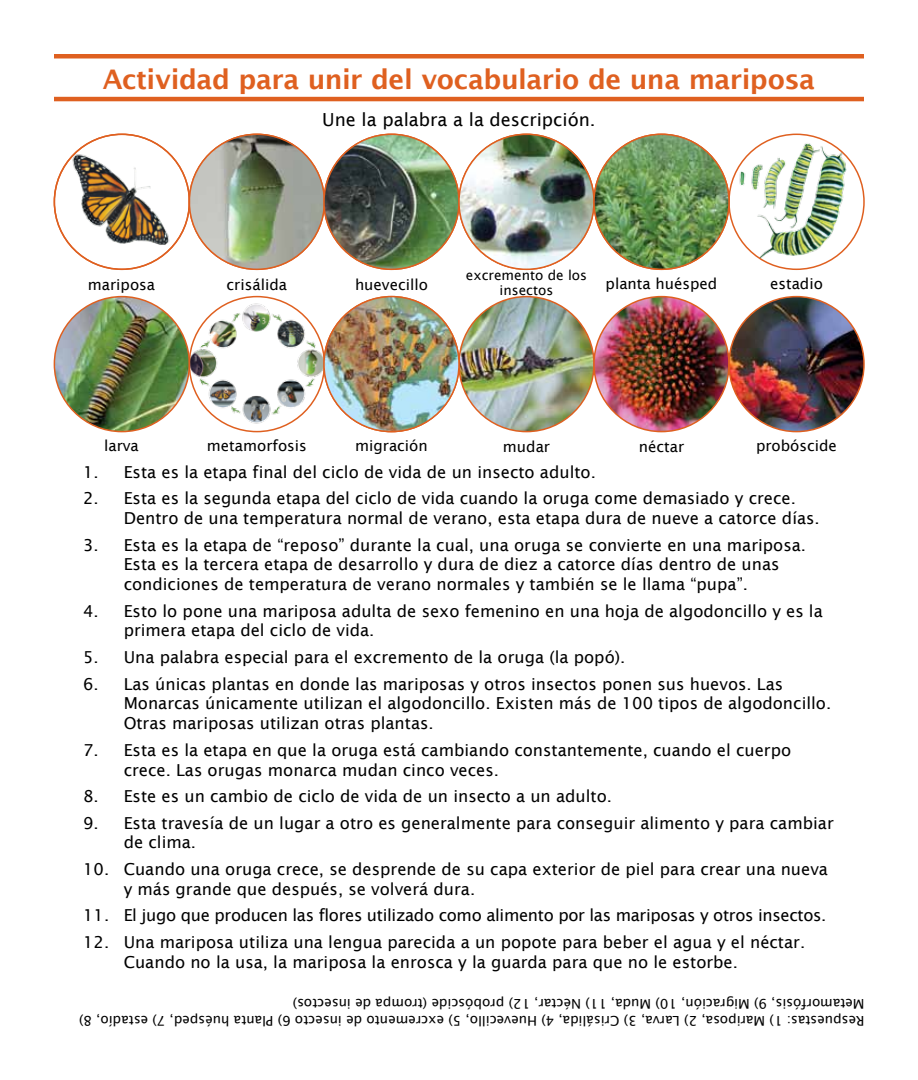
<style>
.page{position:relative;width:918px;height:1080px;background:#fff}
.page>*{position:absolute;margin:0;border:0;box-sizing:border-box;transform-origin:0 0}
.t1{font:600 27px "Lucida Sans";letter-spacing:-.015em;color:#df6020}
.t2{font:18px "Lucida Sans";color:#000}
.t3{font:16.5px/19.8px "Lucida Sans";color:#000}
.t4{font:16.5px "Lucida Sans";letter-spacing:-.02em;color:#000}
.t5{font:15px "Lucida Sans";color:#000}
.t6{font:13.5px/15px "Lucida Sans";color:#000;text-align:center}
</style>
<div class="page">
<img style="left:729px;top:134px;width:135px;height:135px;border-radius:68px">
<img style="left:54px;top:297px;width:135px;height:135px;border-radius:68px">
<img style="left:459px;top:297px;width:135px;height:135px;border-radius:68px">
<img style="left:594px;top:297px;width:135px;height:135px;border-radius:68px">
<img style="left:729px;top:297px;width:135px;height:135px;border-radius:68px">
<img style="left:189px;top:134px;width:135px;height:135px;border-radius:68px">
<img style="left:54px;top:134px;width:135px;height:135px;border-radius:68px">
<img style="left:324px;top:134px;width:135px;height:135px;border-radius:68px">
<img style="left:459px;top:134px;width:135px;height:135px;border-radius:68px">
<img style="left:594px;top:134px;width:135px;height:135px;border-radius:68px">
<img style="left:189px;top:297px;width:135px;height:135px;border-radius:68px">
<img style="left:324px;top:297px;width:135px;height:135px;border-radius:68px">
<hr style="left:54px;top:97px;width:810px;height:4px;background:#df6020">
<hr style="left:54px;top:54px;width:810px;height:4px;background:#df6020">
<h1 class="t1" style="left:103px;top:63px;width:714px">Actividad para unir del vocabulario de una mariposa</h1>
<p class="t5" style="left:88px;top:276px;width:69px">mariposa</p>
<p class="t2" style="left:322px;top:110px;width:275px">Une la palabra a la descripción.</p>
<p class="t5" style="left:227px;top:276px;width:62px">crisálida</p>
<p class="t5" style="left:355px;top:276px;width:75px">huevecillo</p>
<p class="t6" style="left:466px;top:267px;width:123px">excremento de los insectos</p>
<p class="t5" style="left:606px;top:275px;width:113px">planta huésped</p>
<p class="t5" style="left:770px;top:275px;width:54px">estadio</p>
<p class="t5" style="left:104px;top:437px;width:36px">larva</p>
<p class="t5" style="left:207px;top:437px;width:101px">metamorfosis</p>
<p class="t5" style="left:355px;top:437px;width:74px">migración</p>
<p class="t5" style="left:503px;top:438px;width:49px">mudar</p>
<p class="t5" style="left:639px;top:438px;width:47px">néctar</p>
<p class="t5" style="left:756px;top:437px;width:82px">probóscide</p>
<p class="t3" style="left:83px;top:462px;width:514px">1. Esta es la etapa final del ciclo de vida de un insecto adulto.</p>
<p class="t3" style="left:124px;top:488px;width:698px;text-indent:-41px">2. Esta es la segunda etapa del ciclo de vida cuando la oruga come demasiado y crece.<br>Dentro de una temperatura normal de verano, esta etapa dura de nueve a catorce días.</p>
<p class="t3" style="left:124px;top:535px;width:684px;text-indent:-41px">3. Esta es la etapa de “reposo” durante la cual, una oruga se convierte en una mariposa.<br>Esta es la tercera etapa de desarrollo y dura de diez a catorce días dentro de unas condiciones de temperatura de verano normales y también se le llama “pupa”.</p>
<p class="t3" style="left:124px;top:601px;width:701px;text-indent:-41px">4. Esto lo pone una mariposa adulta de sexo femenino en una hoja de algodoncillo y es la primera etapa del ciclo de vida.</p>
<p class="t3" style="left:83px;top:647px;width:544px">5. Una palabra especial para el excremento de la oruga (la popó).</p>
<p class="t3" style="left:124px;top:674px;width:709px;text-indent:-41px">6. Las únicas plantas en donde las mariposas y otros insectos ponen sus huevos. Las<br>Monarcas únicamente utilizan el algodoncillo. Existen más de 100 tipos de algodoncillo.<br>Otras mariposas utilizan otras plantas.</p>
<p class="t3" style="left:124px;top:740px;width:669px;text-indent:-41px">7. Esta es la etapa en que la oruga está cambiando constantemente, cuando el cuerpo crece. Las orugas monarca mudan cinco veces.</p>
<p class="t3" style="left:83px;top:786px;width:530px">8. Este es un cambio de ciclo de vida de un insecto a un adulto.</p>
<p class="t3" style="left:124px;top:813px;width:712px;text-indent:-41px">9. Esta travesía de un lugar a otro es generalmente para conseguir alimento y para cambiar de clima.</p>
<p class="t3" style="left:124px;top:859px;width:706px;text-indent:-41px">10. Cuando una oruga crece, se desprende de su capa exterior de piel para crear una nueva y más grande que después, se volverá dura.</p>
<p class="t4" style="left:83px;top:906px;width:745px">11. El jugo que producen las flores utilizado como alimento por las mariposas y otros insectos.</p>
<p class="t3" style="left:124px;top:932px;width:683px;text-indent:-41px">12. Una mariposa utiliza una lengua parecida a un popote para beber el agua y el néctar.<br>Cuando no la usa, la mariposa la enrosca y la guarda para que no le estorbe.</p>
<p class="t6" style="left:865px;top:1029px;width:787px;line-height:16.2px;text-align:left;rotate:-180deg">Respuestas: 1) Mariposa, 2) Larva, 3) Crisálida, 4) Huevecillo, 5) excremento de insecto 6) Planta huésped, 7) estadío, 8)<br>Metamorfósis, 9) Migración, 10) Muda, 11) Néctar, 12) probóscide (trompa de insectos)</p>
</div>
